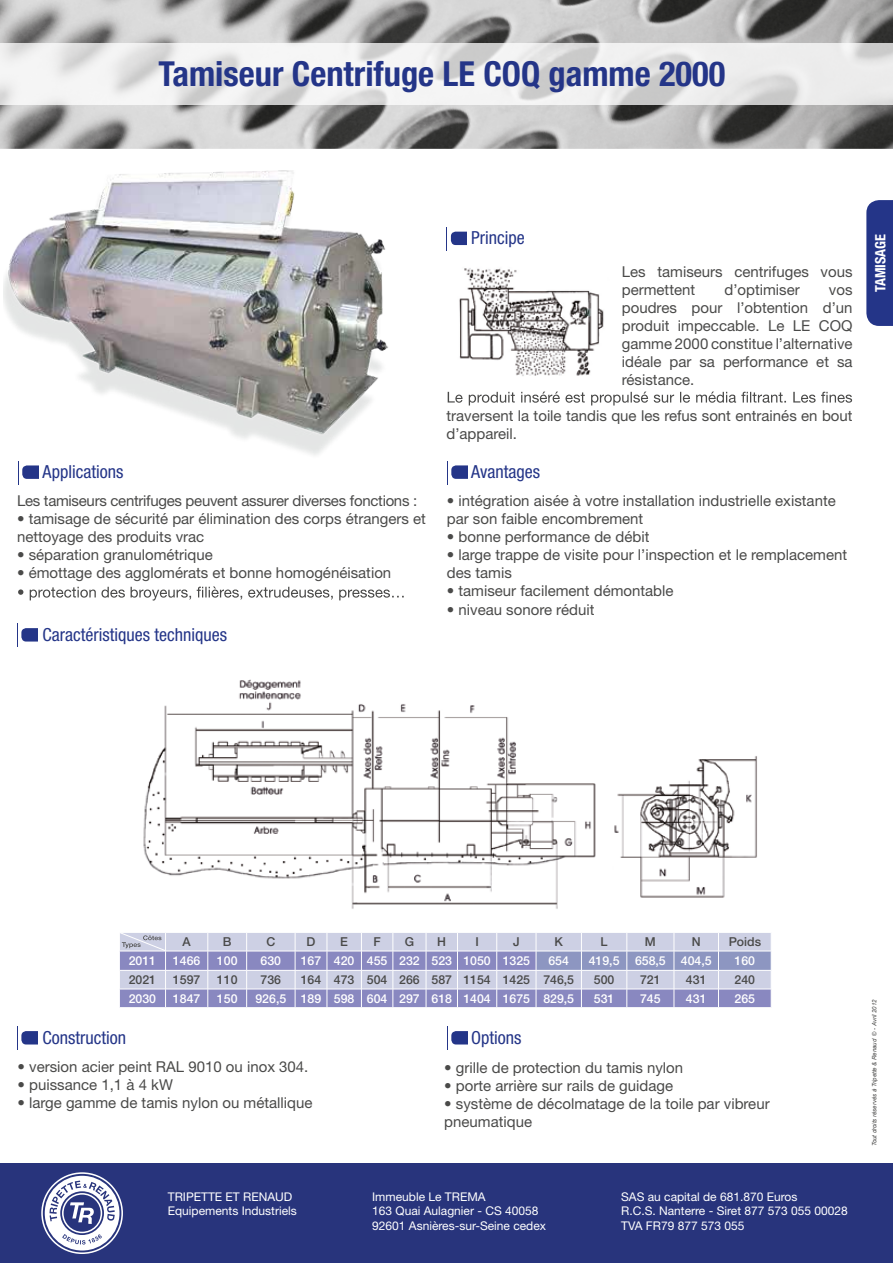
<style>
.page{position:relative;width:893px;height:1263px;background:#fff}
.page>*{position:absolute;margin:0;border:0;box-sizing:border-box;transform-origin:0 0}
.t1{font:700 condensed 34.5px "Helvetica Neue LT Std";color:#243588}
.t2{font:condensed 18px "Helvetica Neue LT Std";color:#243588}
.t3{font:15px/18px "Helvetica Neue LT Std";color:#4a4a49}
.t4{font:15px "Helvetica Neue LT Std";letter-spacing:-.02em;color:#4a4a49}
.t5{font:700 condensed 14.4px "Helvetica Neue LT Std";color:#fff}
.t6{font:500 12.3px "Helvetica Neue LT Std";color:#fff}
.t7{font:500 12.3px "Helvetica Neue LT Std";color:#4a4a49}
.t8{font:12px/14.4px "Helvetica Neue LT Std";color:#fff}
.t9{font:italic 6px "Arial";color:#4a4a49}
.s1{font-family:"Arial Unicode MS";font-style:normal}
</style>
<div class="page">
<img style="left:0;top:0;width:893px;height:149px">
<img style="left:143px;top:679px;width:614px;height:230px">
<svg style="left:119px;top:933px;width:652px;height:75px;background:#b0b2d4"></svg>
<svg style="left:448px;top:392px;width:404px;height:13px"></svg>
<svg style="left:18px;top:586px;width:386px;height:14px"></svg>
<img style="left:3px;top:171px;width:385px;height:284px">
<svg style="left:447px;top:461px;width:20px;height:23px"></svg>
<svg style="left:446px;top:227px;width:21px;height:23px"></svg>
<svg style="left:18px;top:461px;width:20px;height:23px"></svg>
<svg style="left:17px;top:624px;width:20px;height:23px"></svg>
<svg style="left:0;top:43px;width:893px;height:61px;fill:#eeeded"></svg>
<img style="left:459px;top:268px;width:145px;height:108px">
<div style="left:866px;top:200px;width:27px;height:126px;background:#243588"></div>
<svg style="left:17px;top:1026px;width:20px;height:24px"></svg>
<svg style="left:447px;top:1026px;width:20px;height:24px"></svg>
<div style="left:0;top:1163px;width:893px;height:100px;background:#28347c"></div>
<svg style="left:41px;top:1172px;width:82px;height:82px"></svg>
<h1 class="t1" style="left:159px;top:53px;width:568px">Tamiseur Centrifuge LE COQ gamme 2000</h1>
<p class="t2" style="left:471px;top:227px;width:55px">Principe</p>
<p class="t3" style="left:622px;top:262px;width:232px">Les tamiseurs centrifuges vous permettent</p>
<p class="t3" style="left:724px;top:280px;width:77px">d’optimiser</p>
<p class="t3" style="left:622px;top:280px;width:232px;text-align:justify;text-indent:207px">vos poudres pour l’obtention d’un produit impeccable. Le LE COQ gamme 2000 constitue l’alternative idéale par sa performance et sa résistance.</p>
<p class="t3" style="left:446px;top:406px;width:408px">traversent la toile tandis que les refus sont entrainés en bout d’appareil.</p>
<p class="t2" style="left:43px;top:461px;width:83px">Applications</p>
<p class="t2" style="left:471px;top:461px;width:71px">Avantages</p>
<p class="t4" style="left:17px;top:491px;width:402px">Les tamiseurs centrifuges peuvent assurer diverses fonctions :</p>
<p class="t3" style="left:17px;top:509px;width:410px">• tamisage de sécurité par élimination des corps étrangers et nettoyage des produits vrac</p>
<p class="t3" style="left:17px;top:545px;width:197px">• séparation granulométrique</p>
<p class="t3" style="left:17px;top:563px;width:376px">• émottage des agglomérats et bonne homogénéisation</p>
<p class="t2" style="left:43px;top:624px;width:186px">Caractéristiques techniques</p>
<p class="t3" style="left:447px;top:491px;width:390px">• intégration aisée à votre installation industrielle existante par son faible encombrement</p>
<p class="t3" style="left:447px;top:527px;width:204px">• bonne performance de débit</p>
<p class="t3" style="left:447px;top:545px;width:402px">• large trappe de visite pour l’inspection et le remplacement des tamis</p>
<p class="t3" style="left:447px;top:581px;width:228px">• tamiseur facilement démontable</p>
<p class="t3" style="left:447px;top:601px;width:149px">• niveau sonore réduit</p>
<p class="t5" style="left:871px;top:292px;width:60px;rotate:-90deg">TAMISAGE</p>
<p class="t7" style="left:183px;top:934px;width:10px">A</p>
<p class="t7" style="left:223px;top:934px;width:10px">B</p>
<p class="t7" style="left:266px;top:934px;width:10px">C</p>
<p class="t7" style="left:307px;top:934px;width:10px">D</p>
<p class="t7" style="left:340px;top:934px;width:9px">E</p>
<p class="t7" style="left:373px;top:934px;width:9px">F</p>
<p class="t7" style="left:405px;top:934px;width:11px">G</p>
<p class="t7" style="left:437px;top:934px;width:10px">H</p>
<p class="t7" style="left:475px;top:934px;width:5px">I</p>
<p class="t7" style="left:513px;top:934px;width:8px">J</p>
<p class="t7" style="left:554px;top:934px;width:10px">K</p>
<p class="t7" style="left:601px;top:934px;width:9px">L</p>
<p class="t7" style="left:645px;top:934px;width:12px">M</p>
<p class="t7" style="left:692px;top:934px;width:10px">N</p>
<p class="t7" style="left:729px;top:934px;width:34px">Poids</p>
<p class="t6" style="left:129px;top:953px;width:29px">2011</p>
<p class="t6" style="left:173px;top:953px;width:29px">1466</p>
<p class="t6" style="left:217px;top:953px;width:22px">100</p>
<p class="t6" style="left:261px;top:953px;width:22px">630</p>
<p class="t6" style="left:301px;top:953px;width:231px">167 420 455 232 523 1050 1325</p>
<p class="t6" style="left:548px;top:953px;width:22px">654</p>
<p class="t6" style="left:589px;top:953px;width:32px">419,5</p>
<p class="t6" style="left:635px;top:953px;width:78px">658,5 404,5</p>
<p class="t6" style="left:735px;top:953px;width:22px">160</p>
<p class="t7" style="left:129px;top:972px;width:29px">2021</p>
<p class="t7" style="left:173px;top:972px;width:29px">1597</p>
<p class="t7" style="left:217px;top:972px;width:22px">110</p>
<p class="t7" style="left:261px;top:972px;width:22px">736</p>
<p class="t7" style="left:301px;top:972px;width:275px">164 473 504 266 587 1154 1425 746,5</p>
<p class="t7" style="left:594px;top:972px;width:22px">500</p>
<p class="t7" style="left:640px;top:972px;width:22px">721</p>
<p class="t7" style="left:686px;top:972px;width:22px">431</p>
<p class="t7" style="left:735px;top:972px;width:22px">240</p>
<p class="t6" style="left:129px;top:991px;width:29px">2030</p>
<p class="t6" style="left:173px;top:991px;width:29px">1847</p>
<p class="t6" style="left:217px;top:991px;width:22px">150</p>
<p class="t6" style="left:255px;top:991px;width:320px">926,5 189 598 604 297 618 1404 1675 829,5</p>
<p class="t6" style="left:594px;top:991px;width:22px">531</p>
<p class="t6" style="left:640px;top:991px;width:22px">745</p>
<p class="t6" style="left:686px;top:991px;width:22px">431</p>
<p class="t6" style="left:735px;top:991px;width:22px">265</p>
<p class="t2" style="left:43px;top:1027px;width:85px">Construction</p>
<p class="t2" style="left:471px;top:1027px;width:52px">Options</p>
<p class="t3" style="left:18px;top:1058px;width:292px">• version acier peint RAL 9010 ou inox 304.</p>
<p class="t3" style="left:18px;top:1076px;width:157px">• puissance 1,1 à 4 kW</p>
<p class="t3" style="left:18px;top:1094px;width:296px">• large gamme de tamis nylon ou métallique</p>
<p class="t3" style="left:444px;top:1058px;width:240px">• grille de protection du tamis nylon</p>
<p class="t3" style="left:444px;top:1076px;width:230px">• porte arrière sur rails de guidage</p>
<p class="t3" style="left:444px;top:1094px;width:327px">• système de décolmatage de la toile par vibreur pneumatique</p>
<p class="t8" style="left:168px;top:1189px;width:130px">TRIPETTE ET RENAUD<br>Equipements Industriels</p>
<p class="t8" style="left:372px;top:1189px;width:175px">Immeuble Le TREMA<br>163 Quai Aulagnier - CS 40058<br>92601 Asnières-sur-Seine cedex</p>
<p class="t8" style="left:621px;top:1189px;width:228px">SAS au capital de 681.870 Euros<br>R.C.S. Nanterre - Siret 877 573 055 00028<br>TVA FR79 877 573 055</p>
<p class="t9" style="left:871px;top:1146px;width:148px;rotate:-90deg">Tout droits réservés à Tripette &amp; Renaud <span class="s1">©</span> - Avril 2012</p>
</div>
